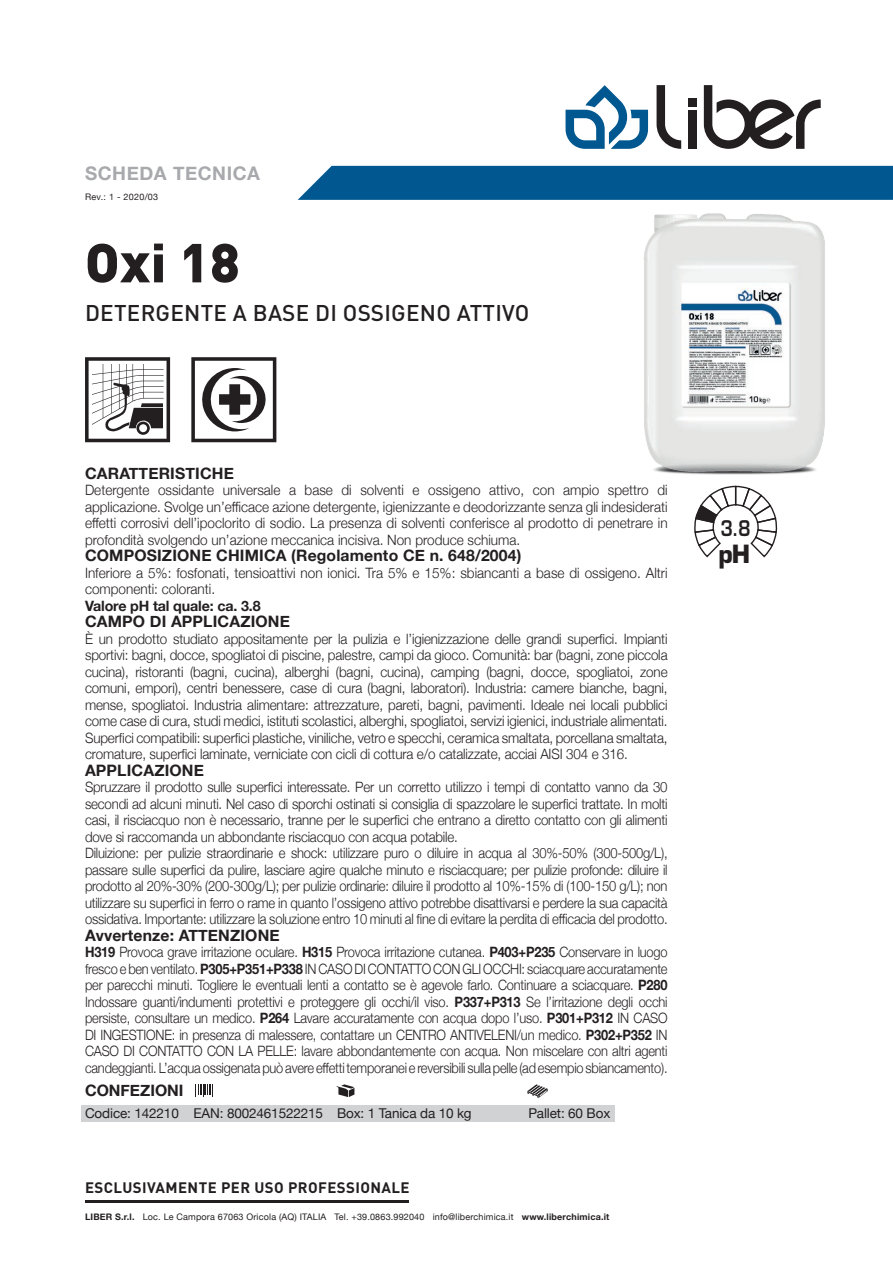
<style>
.page{position:relative;width:893px;height:1263px;background:#fff}
.page>*{position:absolute;margin:0;border:0;box-sizing:border-box;transform-origin:0 0}
.t1{font:900 54px "DIN";color:#231f20}
.t2{font:700 24.45px "Eurostile";color:#231f20;scale:.95 1}
.t3{font:500 22.5px "DIN";letter-spacing:.01em;color:#231f20}
.t4{font:600 21px "Eurostile";color:#231f20;scale:.85 1}
.t5{font:700 18.75px "Helvetica Neue";letter-spacing:.03em;color:#a8a9ad}
.t6{font:700 15.75px "Helvetica Neue";letter-spacing:.01em;color:#231f20}
.t7{font:700 15px "DIN";letter-spacing:.025em;color:#231f20}
.t8{font:300 14.25px/16.5px "Helvetica Neue";letter-spacing:-.015em;color:#231f20;scale:.93 1}
.t9{font:300 14.25px/16.5px "Helvetica Neue";letter-spacing:-.015em;color:#231f20;text-align:justify;scale:.94 1}
.t10{font:300 14.25px/16.5px "Helvetica Neue";letter-spacing:-.015em;color:#231f20;text-align:justify;scale:.9 1}
.t11{font:300 14.25px/16.5px "Helvetica Neue";letter-spacing:-.015em;color:#231f20;text-align:justify;scale:.95 1}
.t12{font:700 14.25px "Helvetica Neue";letter-spacing:-.01em;color:#231f20}
.t13{font:13.5px "Helvetica Neue";letter-spacing:-.01em;color:#231f20}
.t14{font:9px "Helvetica Neue";letter-spacing:.02em;color:#231f20}
.s1{font-weight:700}
</style>
<div class="page">
<svg style="left:198px;top:1084px;width:15px;height:13px"></svg>
<svg style="left:336px;top:1084px;width:18px;height:13px"></svg>
<svg style="left:527px;top:1084px;width:21px;height:14px"></svg>
<div style="left:688px;top:98px;width:9px;height:8px;background:#231f20"></div>
<div style="left:688px;top:111px;width:9px;height:38px;background:#231f20"></div>
<svg style="left:657px;top:85px;width:24px;height:64px"></svg>
<svg style="left:704px;top:85px;width:117px;height:64px"></svg>
<hr style="left:85px;top:1201px;width:323px;height:2px;background:#231f20">
<div style="left:81px;top:1105px;width:534px;height:17px;background:#d1d2d4"></div>
<svg style="left:566px;top:85px;width:82px;height:64px"></svg>
<div style="left:298px;top:166px;width:595px;height:34px;background:#015890"></div>
<svg style="left:694px;top:485px;width:84px;height:73px"></svg>
<svg style="left:85px;top:357px;width:85px;height:85px"></svg>
<svg style="left:191px;top:357px;width:85px;height:85px"></svg>
<img style="left:643px;top:213px;width:182px;height:262px">
<h3 class="t5" style="left:85px;top:158px;width:177px">SCHEDA TECNICA</h3>
<p class="t14" style="left:85px;top:190px;width:75px">Rev.: 1 - 2020/03</p>
<h1 class="t1" style="left:85px;top:227px;width:156px">Oxi 18</h1>
<h3 class="t3" style="left:85px;top:298px;width:446px">DETERGENTE A BASE DI OSSIGENO ATTIVO</h3>
<p class="t6" style="left:85px;top:461px;width:150px">CARATTERISTICHE</p>
<p class="t11" style="left:85px;top:481px;width:615px">Detergente ossidante universale a base di solventi e ossigeno attivo, con ampio spettro di applicazione. Svolge un’efficace azione detergente, igienizzante e deodorizzante senza gli indesiderati effetti corrosivi dell’ipoclorito di sodio. La presenza di solventi conferisce al prodotto di penetrare in profondità svolgendo un’azione meccanica incisiva. Non produce schiuma.</p>
<p class="t6" style="left:85px;top:543px;width:438px">COMPOSIZIONE CHIMICA (Regolamento CE n. 648/2004)</p>
<p class="t11" style="left:85px;top:563px;width:615px">Inferiore a 5%: fosfonati, tensioattivi non ionici. Tra 5% e 15%: sbiancanti a base di ossigeno. Altri componenti: coloranti.</p>
<p class="t12" style="left:85px;top:595px;width:177px">Valore pH tal quale: ca. 3.8</p>
<p class="t6" style="left:85px;top:609px;width:206px">CAMPO DI APPLICAZIONE</p>
<p class="t9" style="left:85px;top:629px;width:621px">È un prodotto studiato appositamente per la pulizia e l’igienizzazione delle grandi superfici. Impianti sportivi: bagni, docce, spogliatoi di piscine, palestre, campi da gioco. Comunità: bar (bagni, zone piccola cucina), ristoranti (bagni, cucina), alberghi (bagni, cucina), camping (bagni, docce, spogliatoi, zone comuni, empori), centri benessere, case di cura (bagni, laboratori). Industria: camere bianche, bagni, mense, spogliatoi. Industria alimentare: attrezzature, pareti, bagni, pavimenti. Ideale nei locali pubblici come case di cura, studi medici, istituti scolastici, alberghi, spogliatoi, servizi igienici, industriale alimentati.<br>Superfici compatibili: superfici plastiche, viniliche, vetro e specchi, ceramica smaltata, porcellana smaltata, cromature, superfici laminate, verniciate con cicli di cottura e/o catalizzate, acciai AISI 304 e 316.</p>
<p class="t6" style="left:85px;top:758px;width:120px">APPLICAZIONE</p>
<p class="t8" style="left:85px;top:778px;width:628px">Spruzzare il prodotto sulle superfici interessate. Per un corretto utilizzo i tempi di contatto vanno da 30 secondi ad alcuni minuti. Nel caso di sporchi ostinati si consiglia di spazzolare le superfici trattate. In molti casi, il risciacquo non è necessario, tranne per le superfici che entrano a diretto contatto con gli alimenti dove si raccomanda un abbondante risciacquo con acqua potabile.<br>Diluizione: per pulizie straordinarie e shock: utilizzare puro o diluire in acqua al 30%-50% (300-500g/L), passare sulle superfici da pulire, lasciare agire qualche minuto e risciacquare; per pulizie profonde: diluire il prodotto al 20%-30% (200-300g/L); per pulizie ordinarie: diluire il prodotto al 10%-15% di (100-150 g/L); non utilizzare su superfici in ferro o rame in quanto l’ossigeno attivo potrebbe disattivarsi e perdere la sua capacità ossidativa. Importante: utilizzare la soluzione entro 10 minuti al fine di evitare la perdita di efficacia del prodotto.</p>
<p class="t6" style="left:85px;top:923px;width:196px">Avvertenze: ATTENZIONE</p>
<p class="t10" style="left:85px;top:943px;width:649px"><span class="s1">H319</span> Provoca grave irritazione oculare. <span class="s1">H315</span> Provoca irritazione cutanea. <span class="s1">P403+P235</span> Conservare in luogo fresco e ben ventilato. <span class="s1">P305+P351+P338</span> IN CASO DI CONTATTO CON GLI OCCHI: sciacquare accuratamente per parecchi minuti. Togliere le eventuali lenti a contatto se è agevole farlo. Continuare a sciacquare. <span class="s1">P280<br></span>Indossare guanti/indumenti protettivi e proteggere gli occhi/il viso. <span class="s1">P337+P313</span> Se l’irritazione degli occhi persiste, consultare un medico. <span class="s1">P264</span> Lavare accuratamente con acqua dopo l’uso. <span class="s1">P301+P312</span> IN CASO DI INGESTIONE: in presenza di malessere, contattare un CENTRO ANTIVELENI/un medico. <span class="s1">P302+P352</span> IN CASO DI CONTATTO CON LA PELLE: lavare abbondantemente con acqua. Non miscelare con altri agenti candeggianti. L’acqua ossigenata può avere effetti temporanei e reversibili sulla pelle (ad esempio sbiancamento).</p>
<p class="t6" style="left:85px;top:1078px;width:100px">CONFEZIONI</p>
<p class="t13" style="left:85px;top:1103px;width:388px">Codice: 142210 EAN: 8002461522215 Box: 1 Tanica da 10 kg</p>
<p class="t13" style="left:528px;top:1103px;width:83px">Pallet: 60 Box</p>
<p class="t7" style="left:85px;top:1178px;width:326px">ESCLUSIVAMENTE PER USO PROFESSIONALE</p>
<p class="t14" style="left:85px;top:1210px;width:526px"><span class="s1">LIBER S.r.l.</span> Loc. Le Campora 67063 Oricola (AQ) ITALIA Tel. +39.0863.992040 info@liberchimica.it <span class="s1">www.liberchimica.it</span></p>
<h3 class="t4" style="left:720px;top:515px;width:37px">3.8</h3>
<h2 class="t2" style="left:718px;top:539px;width:35px">pH</h2>
</div>
